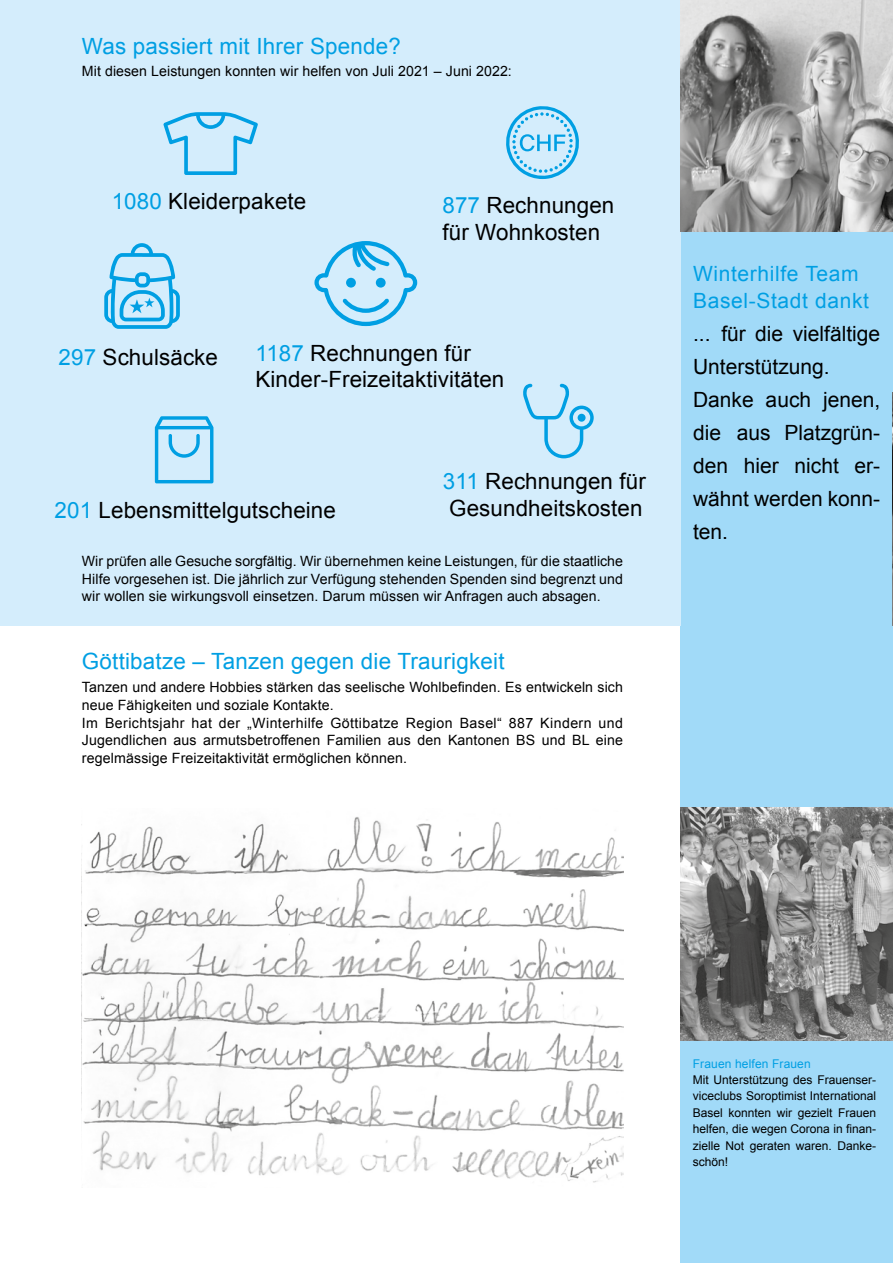
<style>
.page{position:relative;width:893px;height:1263px;background:#fff}
.page>*{position:absolute;margin:0;border:0;box-sizing:border-box;transform-origin:0 0}
.t1{font:22.35px/26.8px "Arial";letter-spacing:.005em;color:#000}
.t2{font:22.35px "Arial";letter-spacing:.01em;color:#009fe3}
.t3{font:21px/33px "Arial";color:#000}
.t4{font:21px/27px "Arial";letter-spacing:.03em;color:#009fe3}
.t5{font:14.1px/17.9px "Arial";letter-spacing:.005em;color:#000;text-align:justify}
.t6{font:12px/16.4px "Arial";color:#000;text-align:justify}
.t7{font:12px "Arial";letter-spacing:.01em;color:#009fe3}
.s1{color:#009fe3}
</style>
<div class="page">
<div style="left:680px;top:0;width:213px;height:1263px;background:#a1daf8"></div>
<div style="left:0;top:0;width:680px;height:625px;background:#d4edfc"></div>
<img style="left:680px;top:808px;width:213px;height:232px">
<img style="left:680px;top:0;width:213px;height:231px">
<img style="left:892px;top:393px;width:1px;height:232px">
<svg style="left:314px;top:241px;width:103px;height:85px"></svg>
<svg style="left:155px;top:416px;width:58px;height:67px"></svg>
<svg style="left:506px;top:106px;width:73px;height:73px"></svg>
<svg style="left:523px;top:384px;width:71px;height:74px"></svg>
<div style="left:578px;top:414px;width:8px;height:8px;background:#009fe3;border-radius:50%"></div>
<svg style="left:163px;top:112px;width:95px;height:63px"></svg>
<svg style="left:104px;top:243px;width:76px;height:86px"></svg>
<img style="left:82px;top:817px;width:541px;height:366px">
<h1 class="t2" style="left:82px;top:32px;width:320px">Was passiert mit Ihrer Spende?</h1>
<p class="t5" style="left:82px;top:63px;width:431px">Mit diesen Leistungen konnten wir helfen von Juli 2021 – Juni 2022:</p>
<h1 class="t1" style="left:112px;top:188px;width:196px"><span class="s1">1080</span> Kleiderpakete</h1>
<h1 class="t1" style="left:442px;top:192px;width:173px"><span class="s1">877</span> Rechnungen für Wohnkosten</h1>
<h1 class="t1" style="left:59px;top:344px;width:161px"><span class="s1">297</span> Schulsäcke</h1>
<h1 class="t1" style="left:255px;top:339px;width:250px"><span class="s1">1187</span> Rechnungen für<br>Kinder-Freizeitaktivitäten</h1>
<h1 class="t1" style="left:443px;top:468px;width:204px"><span class="s1">311</span> Rechnungen für</h1>
<h1 class="t1" style="left:55px;top:497px;width:283px"><span class="s1">201</span> Lebensmittelgutscheine</h1>
<h1 class="t1" style="left:449px;top:495px;width:195px">Gesundheitskosten</h1>
<p class="t5" style="left:82px;top:552px;width:543px">Wir prüfen alle Gesuche sorgfältig. Wir übernehmen keine Leistungen, für die staatliche Hilfe vorgesehen ist. Die jährlich zur Verfügung stehenden Spenden sind begrenzt und wir wollen sie wirkungsvoll einsetzen. Darum müssen wir Anfragen auch absagen.</p>
<h1 class="t2" style="left:82px;top:647px;width:424px">Göttibatze – Tanzen gegen die Traurigkeit</h1>
<p class="t5" style="left:82px;top:678px;width:543px;text-align:left">Tanzen und andere Hobbies stärken das seelische Wohlbefinden. Es entwickeln sich neue Fähigkeiten und soziale Kontakte.<br>Im Berichtsjahr hat der „Winterhilfe Göttibatze Region Basel“ 887 Kindern und Jugendlichen aus armutsbetroffenen Familien aus den Kantonen BS und BL eine regelmässige Freizeitaktivität ermöglichen können.</p>
<h2 class="t4" style="left:693px;top:260px;width:177px">Winterhilfe Team<br>Basel-Stadt dankt</h2>
<h2 class="t3" style="left:693px;top:317px;width:189px">... für die vielfältige<br>Unterstützung.<br>Danke auch jenen, die aus Platzgrün&shy;den hier nicht er&shy;wähnt werden konn&shy;ten.</h2>
<p class="t7" style="left:693px;top:1055px;width:119px">Frauen helfen Frauen</p>
<p class="t6" style="left:693px;top:1072px;width:185px">Mit Unterstützung des Frauenser&shy;viceclubs Soroptimist International Basel konnten wir gezielt Frauen helfen, die wegen Corona in finan&shy;zielle Not geraten waren. Danke&shy;schön!</p>
</div>
